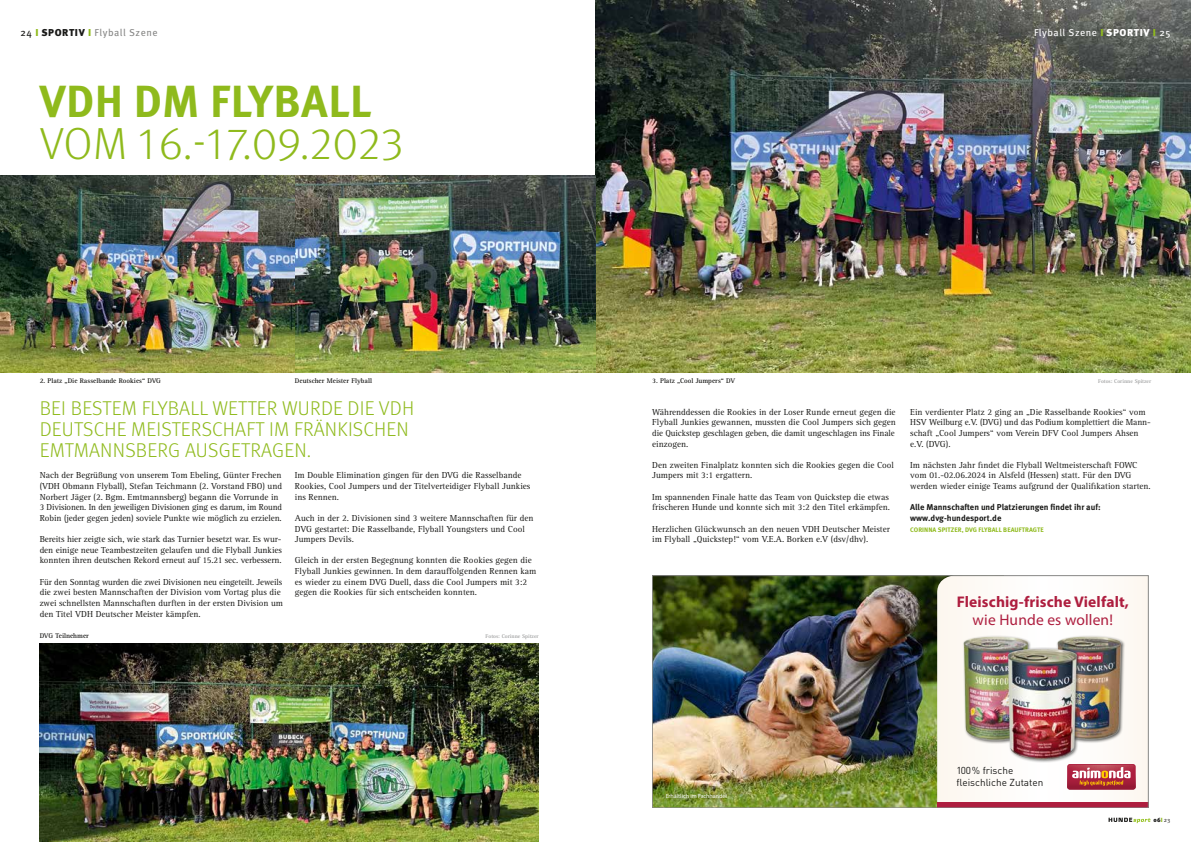
<style>
.page{position:relative;width:1191px;height:842px;background:#fff}
.page>*{position:absolute;margin:0;border:0;box-sizing:border-box;transform-origin:0 0}
.t1{font:300 45px "Meta Pro";color:#8fba1c}
.t2{font:700 45px "Meta Pro";letter-spacing:.01em;color:#8fba1c}
.t3{font:300 20px/21.3px "Meta Pro";letter-spacing:.01em;color:#8fba1c}
.t4{font:700 15.5px "Myriad Pro";letter-spacing:.01em;color:#ae1e3f}
.t5{font:15.5px "Myriad Pro";letter-spacing:.01em;color:#ae1e3f}
.t6{font:10px/12.3px "DINOT";color:#1a1a18}
.t7{font:10px "Meta Pro";letter-spacing:.05em;color:#878786}
.t8{font:10px "Meta Pro";letter-spacing:.05em;color:#fff}
.t9{font:9px/10.6px "Rotis Serif Pro";color:#1a1a18}
.t10{font:700 8.5px/10.6px "Meta Pro";color:#1a1a18}
.t11{font:700 7px "Rotis Serif Pro";color:#1a1a18}
.t12{font:700 6.5px "Meta Pro";letter-spacing:.01em;color:#8fba1c}
.t13{font:6px "Myriad Pro";color:#fff}
.t14{font:900 6px "Meta Pro";color:#1a1a18}
.t15{font:700 5.5px "Rotis Serif Pro";color:#9c9d9d}
.s1{color:#1a1a18}
.s2{font-weight:900;color:#8fba1c}
.s3{font-weight:900;color:#1a1a18}
.s4{font-weight:900}
.s5{color:#8fba1c}
.s6{font-family:"Meta Pro Norm";font-weight:400}
</style>
<div class="page">
<img style="left:595px;top:0;width:596px;height:372px">
<img style="left:40px;top:643px;width:499px;height:199px">
<img style="left:0;top:176px;width:595px;height:196px">
<img style="left:654px;top:577px;width:283px;height:229px">
<div style="left:937px;top:577px;width:209px;height:225px;background:#fdfaf6"></div>
<div style="left:937px;top:802px;width:211px;height:6px;background:#ae1e3f"></div>
<img style="left:1050px;top:633px;width:75px;height:109px">
<img style="left:959px;top:633px;width:76px;height:109px">
<img style="left:1002px;top:645px;width:81px;height:118px">
<div style="left:660px;top:788px;width:72px;height:15px;background:#1a1a18;opacity:.48"></div>
<div style="left:652px;top:575px;width:496px;height:233px;border:1px solid #878786"></div>
<svg style="left:1067px;top:764px;width:68px;height:25px;background:#bd575b"></svg>
<svg style="left:1108px;top:817px;width:42px;height:6px"></svg>
<p class="t7" style="left:21px;top:25px;width:139px"><span class="s1">24</span> <span class="s2">I</span> <span class="s3">SPORTIV</span> <span class="s2">I</span> Flyball Szene</p>
<p class="t8" style="left:1034px;top:25px;width:138px">Flyball Szene <span class="s2">I</span> <span class="s4">SPORTIV</span> <span class="s2">I</span> 25</p>
<h1 class="t2" style="left:40px;top:66px;width:333px">VDH DM FLYBALL</h1>
<h1 class="t1" style="left:40px;top:111px;width:366px">VOM 16.-17.09.2023</h1>
<p class="t11" style="left:40px;top:376px;width:123px">2. Platz „Die Rasselbande Rookies“ DVG</p>
<p class="t11" style="left:295px;top:376px;width:79px">Deutscher Meister Flyball</p>
<p class="t11" style="left:652px;top:376px;width:85px">3. Platz „Cool Jumpers“ DV</p>
<p class="t15" style="left:1098px;top:377px;width:55px">Fotos: Corinne Spitzer</p>
<h2 class="t3" style="left:40px;top:396px;width:376px">BEI BESTEM FLYBALL WETTER WURDE DIE VDH<br>DEUTSCHE MEISTERSCHAFT IM FRÄNKISCHEN<br>EMTMANNSBERG AUSGETRAGEN.</h2>
<p class="t9" style="left:40px;top:470px;width:244px">Nach der Begrüßung von unserem Tom Ebeling, Günter Frechen (VDH Obmann Flyball), Stefan Teichmann (2. Vorstand FBO) und Norbert Jäger (2. Bgm. Emtmannsberg) begann die Vorrunde in 3 Divisionen. In den jeweiligen Divisionen ging es darum, im Round Robin (jeder gegen jeden) soviele Punkte wie möglich zu erzielen.</p>
<p class="t9" style="left:40px;top:534px;width:244px;text-align:justify">Bereits hier zeigte sich, wie stark das Turnier besetzt war. Es wur&shy;den einige neue Teambestzeiten gelaufen und die Flyball Junkies konnten ihren deutschen Rekord erneut auf 15.21 sec. verbessern.</p>
<p class="t9" style="left:40px;top:576px;width:245px">Für den Sonntag wurden die zwei Divisionen neu eingeteilt. Jeweils die zwei besten Mannschaften der Division vom Vortag plus die zwei schnellsten Mannschaften durften in der ersten Division um den Titel VDH Deutscher Meister kämpfen.</p>
<p class="t9" style="left:295px;top:470px;width:237px">Im Double Elimination gingen für den DVG die Rasselbande<br>Rookies, Cool Jumpers und der Titelverteidiger Flyball Junkies ins Rennen.</p>
<p class="t9" style="left:295px;top:513px;width:240px">Auch in der 2. Divisionen sind 3 weitere Mannschaften für den<br>DVG gestartet: Die Rasselbande, Flyball Youngsters und Cool<br>Jumpers Devils.</p>
<p class="t9" style="left:295px;top:555px;width:243px">Gleich in der ersten Begegnung konnten die Rookies gegen die Flyball Junkies gewinnen. In dem darauffolgenden Rennen kam es wieder zu einem DVG Duell, dass die Cool Jumpers mit 3:2 gegen die Rookies für sich entscheiden konnten.</p>
<p class="t11" style="left:40px;top:631px;width:51px">DVG Teilnehmer</p>
<p class="t15" style="left:485px;top:633px;width:55px">Fotos: Corinne Spitzer</p>
<p class="t9" style="left:652px;top:406px;width:245px;text-align:justify">Währenddessen die Rookies in der Loser Runde erneut gegen die Flyball Junkies gewannen, mussten die Cool Jumpers sich gegen die Quickstep geschlagen geben, die damit ungeschlagen ins Finale einzogen.</p>
<p class="t9" style="left:652px;top:459px;width:243px">Den zweiten Finalplatz konnten sich die Rookies gegen die Cool<br>Jumpers mit 3:1 ergattern.</p>
<p class="t9" style="left:652px;top:491px;width:239px">Im spannenden Finale hatte das Team von Quickstep die etwas frischeren Hunde und konnte sich mit 3:2 den Titel erkämpfen.</p>
<p class="t9" style="left:652px;top:523px;width:239px">Herzlichen Glückwunsch an den neuen VDH Deutscher Meister im Flyball „Quickstep!“ vom V.E.A. Borken e.V (dsv/dhv).</p>
<p class="t9" style="left:910px;top:406px;width:242px">Ein verdienter Platz 2 ging an „Die Rasselbande Rookies“ vom HSV Weilburg e.V. (DVG) und das Podium komplettiert die Mann&shy;schaft „Cool Jumpers“ vom Verein DFV Cool Jumpers Ahsen e.V. (DVG).</p>
<p class="t9" style="left:910px;top:459px;width:242px">Im nächsten Jahr findet die Flyball Weltmeisterschaft FOWC vom 01.-02.06.2024 in Alsfeld (Hessen) statt. Für den DVG werden wieder einige Teams aufgrund der Qualifikation starten.</p>
<p class="t10" style="left:910px;top:501px;width:192px">Alle Mannschaften und Platzierungen findet ihr auf: www.dvg-hundesport.de</p>
<p class="t12" style="left:910px;top:524px;width:135px">CORINNA SPITZER, DVG FLYBALL BEAUFTRAGTE</p>
<h3 class="t4" style="left:956px;top:591px;width:174px">Fleischig-frische Vielfalt,</h3>
<h3 class="t5" style="left:972px;top:610px;width:142px">wie Hunde es wollen!</h3>
<p class="t13" style="left:665px;top:792px;width:63px">Erhältlich im Fachhandel</p>
<p class="t6" style="left:956px;top:764px;width:88px">100 % frische fleischliche Zutaten</p>
<p class="t14" style="left:1153px;top:815px;width:19px">06<span class="s5">I</span><span class="s6">23</span></p>
</div>
